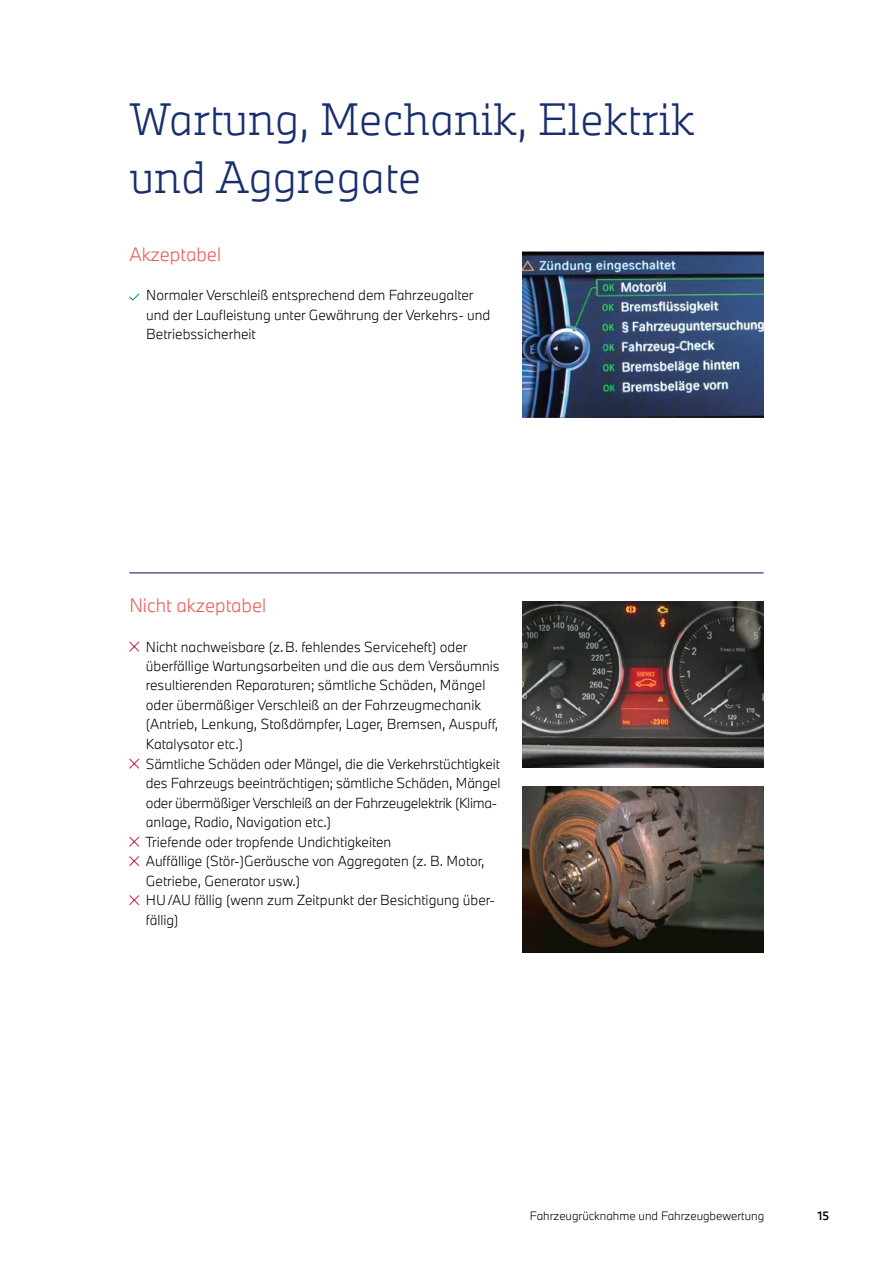
<style>
.page{position:relative;width:893px;height:1263px;background:#fff}
.page>*{position:absolute;margin:0;border:0;box-sizing:border-box;transform-origin:0 0}
.t1{font:300 42px/58.5px "Alphabet Slab Pro";color:#192e6d}
.t2{font:300 18px "Alphabet Sans Pro";color:#ea5a52}
.t3{font:300 13.5px/19.5px "Alphabet Sans Pro";color:#000}
.t4{font:300 11.25px "Alphabet Sans Pro";color:#000}
.t5{font:500 11.25px "Alphabet Sans Pro";color:#000}
</style>
<div class="page">
<img style="left:523px;top:252px;width:241px;height:165px">
<img style="left:523px;top:602px;width:241px;height:165px">
<img style="left:523px;top:787px;width:241px;height:166px">
<hr style="left:129px;top:572px;width:635px;height:1px;background:#192e6d">
<svg style="left:129px;top:293px;width:11px;height:8px"></svg>
<svg style="left:129px;top:641px;width:10px;height:11px"></svg>
<svg style="left:129px;top:758px;width:11px;height:11px"></svg>
<svg style="left:129px;top:836px;width:11px;height:11px"></svg>
<svg style="left:129px;top:856px;width:11px;height:10px"></svg>
<svg style="left:129px;top:895px;width:11px;height:10px"></svg>
<h1 class="t1" style="left:129px;top:89px;width:567px">Wartung, Mechanik, Elektrik und Aggregate</h1>
<h2 class="t2" style="left:129px;top:242px;width:93px">Akzeptabel</h2>
<p class="t3" style="left:146px;top:285px;width:346px">Normaler Verschleiß entsprechend dem Fahrzeugalter und der Laufleistung unter Gewährung der Verkehrs- und<br>Betriebssicherheit</p>
<h2 class="t2" style="left:129px;top:593px;width:138px">Nicht akzeptabel</h2>
<p class="t3" style="left:145px;top:636px;width:357px">Nicht nachweisbare (z.B. fehlendes Serviceheft) oder überfällige Wartungsarbeiten und die aus dem Versäumnis resultierenden Reparaturen; sämtliche Schäden, Mängel oder übermäßiger Verschleiß an der Fahrzeugmechanik (Antrieb, Lenkung, Stoßdämpfer, Lager, Bremsen, Auspuff, Katalysator etc.)<br>Sämtliche Schäden oder Mängel, die die Verkehrstüchtigkeit des Fahrzeugs beeinträchtigen; sämtliche Schäden, Mängel oder übermäßiger Verschleiß an der Fahrzeugelektrik (Klima&shy;anlage, Radio, Navigation etc.)<br>Triefende oder tropfende Undichtigkeiten<br>Auffällige (Stör-)Geräusche von Aggregaten (z. B. Motor, Getriebe, Generator usw.)<br>HU/AU fällig (wenn zum Zeitpunkt der Besichtigung über&shy;fällig)</p>
<p class="t4" style="left:530px;top:1208px;width:236px">Fahrzeugrücknahme und Fahrzeugbewertung</p>
<p class="t5" style="left:818px;top:1208px;width:13px">15</p>
</div>
